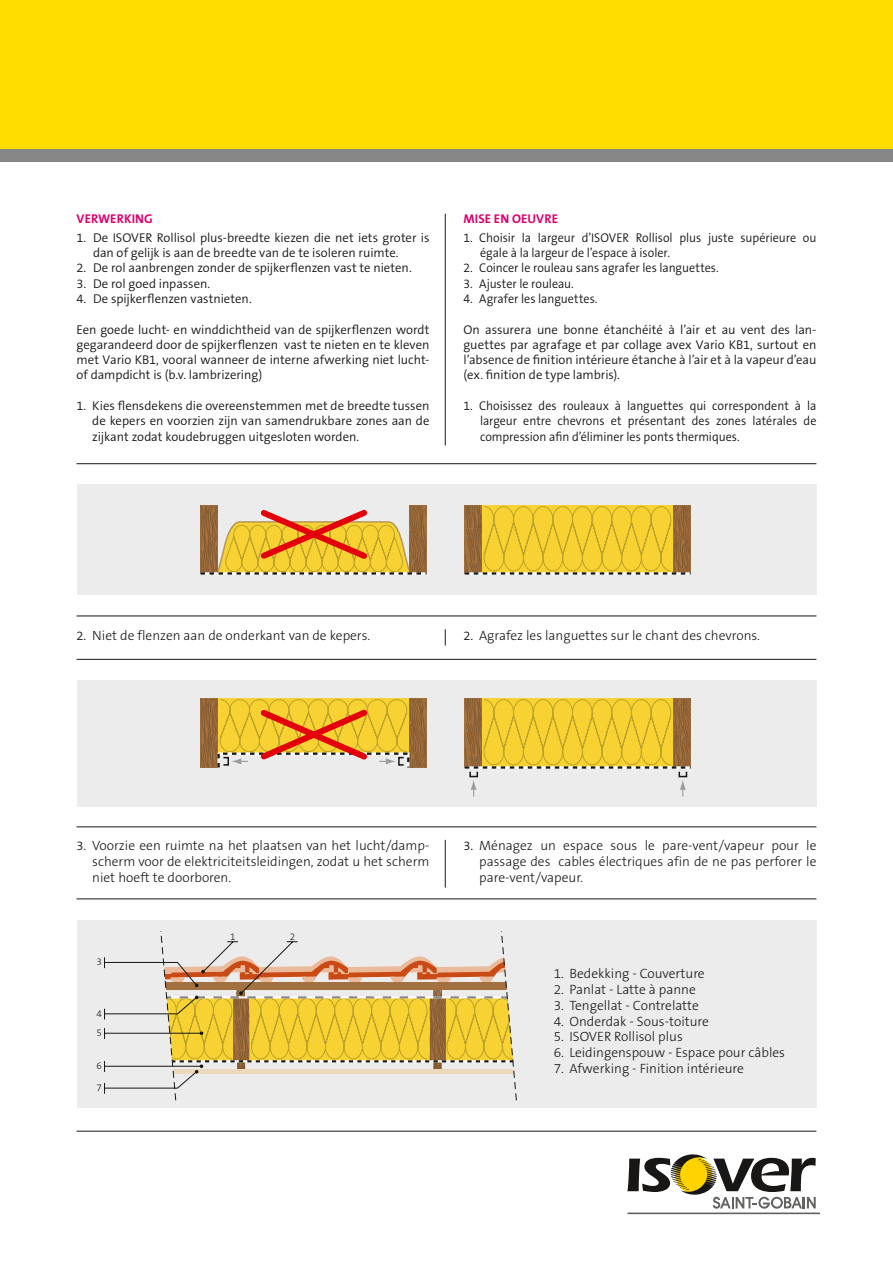
<style>
.page{position:relative;width:893px;height:1263px;background:#fff}
.page>*{position:absolute;margin:0;border:0;box-sizing:border-box;transform-origin:0 0}
.t1{font:300 13.5px/15.8px "The Sans B3";color:#181716;text-align:justify}
.t2{font:300 12.75px/15.3px "The Sans B4";letter-spacing:-.005em;color:#181716;text-align:justify}
.t3{font:300 12.75px/15.3px "The Sans B4";letter-spacing:-.005em;color:#181716;scale:.95 1}
.t4{font:700 12.75px "The Sans B7";letter-spacing:.01em;color:#de006d}
.t5{font:300 9.9px "The Sans B3";color:#181716}
.s1{font-family:"The Sans B4";font-size:12.75px}
</style>
<div class="page">
<div style="left:0;top:0;width:893px;height:162px;background:#fd0"></div>
<div style="left:0;top:149px;width:893px;height:13px;background:#868786"></div>
<hr style="left:445px;top:214px;width:1px;height:231px;background:#181716">
<svg style="left:445px;top:629px;width:1px;height:16px"></svg>
<hr style="left:445px;top:840px;width:1px;height:47px;background:#181716">
<hr style="left:77px;top:463px;width:739px;height:1px;background:#181716">
<hr style="left:77px;top:616px;width:739px;height:1px;background:#181716">
<hr style="left:77px;top:659px;width:739px;height:1px;background:#181716">
<hr style="left:77px;top:827px;width:739px;height:1px;background:#181716">
<hr style="left:77px;top:899px;width:739px;height:1px;background:#181716">
<hr style="left:77px;top:1131px;width:739px;height:1px;background:#181716">
<div style="left:77px;top:485px;width:739px;height:110px;background:#ececec"></div>
<svg style="left:201px;top:505px;width:225px;height:70px"></svg>
<svg style="left:465px;top:505px;width:226px;height:70px;background:#deba36"></svg>
<div style="left:77px;top:680px;width:739px;height:126px;background:#ececec"></div>
<svg style="left:465px;top:698px;width:226px;height:71px;background:#deba36"></svg>
<div style="left:469px;top:771px;width:9px;height:6px;border:2px solid #181716"></div>
<svg style="left:471px;top:780px;width:6px;height:16px"></svg>
<div style="left:679px;top:771px;width:8px;height:6px;border:2px solid #181716"></div>
<svg style="left:680px;top:780px;width:6px;height:16px"></svg>
<svg style="left:201px;top:698px;width:225px;height:69px;background:#ddad4b"></svg>
<div style="left:77px;top:920px;width:739px;height:188px;background:#ececec"></div>
<svg style="left:104px;top:941px;width:412px;height:153px"></svg>
<hr style="left:627px;top:1212px;width:193px;height:2px;background:#626261">
<svg style="left:627px;top:1154px;width:189px;height:55px"></svg>
<p class="t4" style="left:77px;top:212px;width:78px">VERWERKING</p>
<p class="t2" style="left:93px;top:230px;width:338px;text-indent:-16px">1. De ISOVER Rollisol plus-breedte kiezen die net iets groter is dan of gelijk is aan de breedte van de te isoleren ruimte.</p>
<p class="t2" style="left:77px;top:261px;width:337px">2. De rol aanbrengen zonder de spijkerflenzen vast te nieten.</p>
<p class="t2" style="left:77px;top:276px;width:135px">3. De rol goed inpassen.</p>
<p class="t2" style="left:77px;top:291px;width:177px">4. De spijkerflenzen vastnieten.</p>
<p class="t2" style="left:77px;top:322px;width:354px">Een goede lucht- en winddichtheid van de spijkerflenzen wordt gegarandeerd door de spijkerflenzen vast te nieten en te kleven met Vario KB1, vooral wanneer de interne afwerking niet lucht&shy;of dampdicht is (b.v. lambrizering)</p>
<p class="t2" style="left:92px;top:399px;width:339px;text-indent:-16px">1. Kies flensdekens die overeenstemmen met de breedte tussen de kepers en voorzien zijn van samendrukbare zones aan de zijkant zodat koudebruggen uitgesloten worden.</p>
<p class="t4" style="left:463px;top:212px;width:96px">MISE EN OEUVRE</p>
<p class="t3" style="left:480px;top:230px;width:356px;text-indent:-16px">1. Choisir la largeur d’ISOVER Rollisol plus juste supérieure ou égale à la largeur de l’espace à isoler.</p>
<p class="t3" style="left:463px;top:261px;width:270px">2. Coincer le rouleau sans agrafer les languettes.</p>
<p class="t3" style="left:463px;top:276px;width:118px">3. Ajuster le rouleau.</p>
<p class="t3" style="left:463px;top:291px;width:143px">4. Agrafer les languettes.</p>
<p class="t2" style="left:463px;top:322px;width:354px">On assurera une bonne étanchéité à l’air et au vent des lan&shy;guettes par agrafage et par collage avex Vario KB1, surtout en l’absence de finition intérieure étanche à l’air et à la vapeur d’eau (ex. finition de type lambris).</p>
<p class="t3" style="left:480px;top:399px;width:356px;text-align:justify;text-indent:-16px">1. Choisissez des rouleaux à languettes qui correspondent à la largeur entre chevrons et présentant des zones latérales de compression afin d’éliminer les ponts thermiques.</p>
<p class="t1" style="left:77px;top:628px;width:295px"><span class="s1">2.</span> Niet de flenzen aan de onderkant van de kepers.</p>
<p class="t1" style="left:463px;top:628px;width:298px"><span class="s1">2.</span> Agrafez les languettes sur le chant des chevrons.</p>
<p class="t1" style="left:92px;top:838px;width:339px;text-indent:-16px"><span class="s1">3.</span> Voorzie een ruimte na het plaatsen van het lucht/damp&shy;scherm voor de elektriciteitsleidingen, zodat u het scherm niet hoeft te doorboren.</p>
<p class="t5" style="left:96px;top:957px;width:7px">3</p>
<p class="t5" style="left:96px;top:1008px;width:7px">4</p>
<p class="t5" style="left:96px;top:1028px;width:7px">5</p>
<p class="t5" style="left:96px;top:1061px;width:7px">6</p>
<p class="t5" style="left:96px;top:1082px;width:7px">7</p>
<p class="t5" style="left:230px;top:931px;width:7px">1</p>
<p class="t5" style="left:290px;top:931px;width:7px">2</p>
<p class="t1" style="left:479px;top:838px;width:339px;text-indent:-16px"><span class="s1">3.</span> Ménagez un espace sous le pare-vent/vapeur pour le passage des cables électriques afin de ne pas perforer le pare-vent/vapeur.</p>
<p class="t1" style="left:554px;top:966px;width:152px">1. Bedekking - Couverture</p>
<p class="t1" style="left:554px;top:982px;width:144px">2. Panlat - Latte à panne</p>
<p class="t1" style="left:554px;top:998px;width:147px">3. Tengellat - Contrelatte</p>
<p class="t1" style="left:554px;top:1014px;width:157px">4. Onderdak - Sous-toiture</p>
<p class="t1" style="left:554px;top:1029px;width:131px">5. ISOVER Rollisol plus</p>
<p class="t1" style="left:554px;top:1045px;width:233px">6. Leidingenspouw - Espace pour câbles</p>
<p class="t1" style="left:554px;top:1061px;width:192px">7. Afwerking - Finition intérieure</p>
</div>
